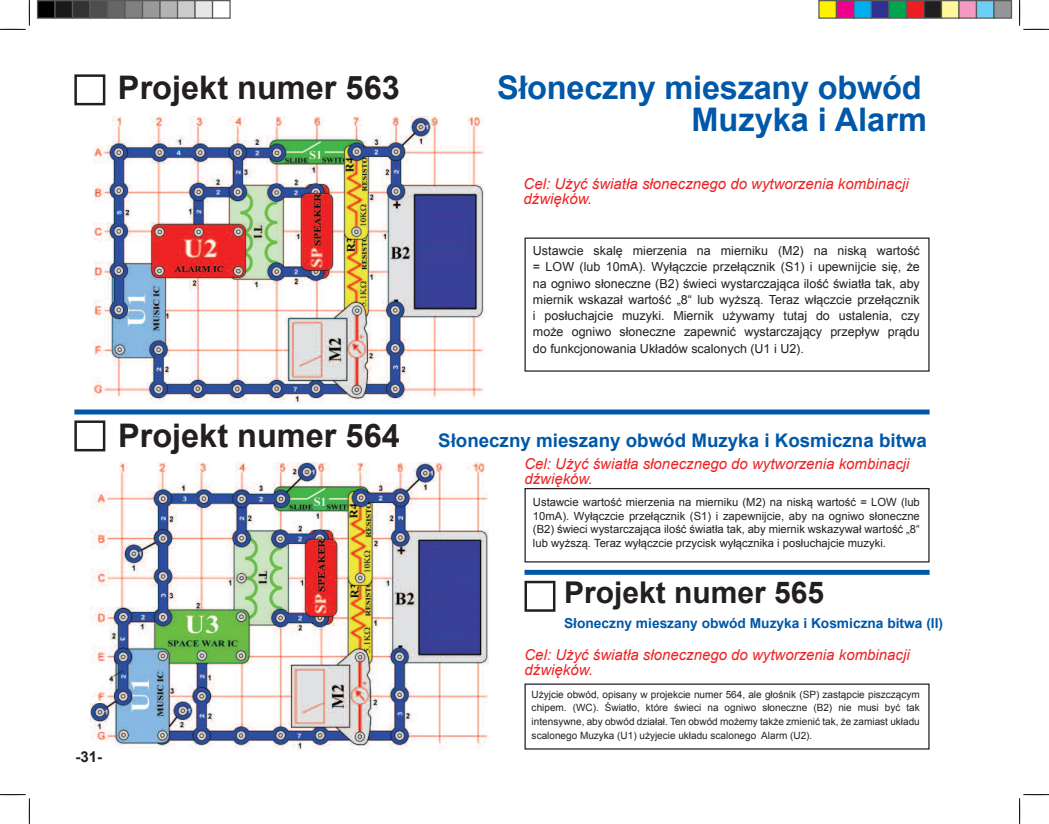
<style>
.page{position:relative;width:1049px;height:824px;background:#fff}
.page>*{position:absolute;margin:0;border:0;box-sizing:border-box;transform-origin:0 0}
.t1{font:700 32.5px/32.5px "Arial";letter-spacing:-.005em;color:#0157a8;text-align:right}
.t2{font:700 32.5px "Arial";color:#231f20}
.t3{font:700 30px "Arial";color:#231f20}
.t4{font:700 18.75px "Arial";color:#0157a8}
.t5{font:italic 15px/15px "Arial";color:#ec2224}
.t6{font:700 15px "Arial";color:#231f20}
.t7{font:700 13.75px "Arial";color:#0157a8}
.t8{font:12.5px/16.2px "Arial";color:#231f20;text-align:justify}
.t9{font:11.25px/13.8px "Arial";color:#231f20;text-align:justify}
.t10{font:10px/13.8px "Arial";color:#231f20;text-align:justify}
.s1{font-size:32.5px;color:#231f20}
</style>
<div class="page">
<div style="left:74px;top:409px;width:855px;height:5px;background:#0157a8"></div>
<div style="left:74px;top:74px;width:31px;height:31px;border:2px solid #231f20"></div>
<div style="left:74px;top:420px;width:31px;height:31px;border:2px solid #231f20"></div>
<div style="left:524px;top:488px;width:405px;height:74px;border:1px solid #231f20"></div>
<div style="left:524px;top:237px;width:405px;height:135px;border:1px solid #231f20"></div>
<div style="left:524px;top:683px;width:405px;height:66px;border:1px solid #231f20"></div>
<div style="left:524px;top:581px;width:31px;height:31px;border:2px solid #231f20"></div>
<div style="left:524px;top:570px;width:405px;height:5px;background:#0157a8"></div>
<img style="left:93px;top:117px;width:392px;height:286px">
<img style="left:91px;top:463px;width:397px;height:286px">
<svg style="left:0;top:0;width:30px;height:30px"></svg>
<svg style="left:0;top:794px;width:30px;height:30px"></svg>
<svg style="left:1019px;top:0;width:30px;height:30px"></svg>
<svg style="left:1019px;top:794px;width:30px;height:30px"></svg>
<div style="left:38px;top:1px;width:17px;height:17px;background:#000"></div>
<div style="left:37px;top:0;width:19px;height:19px;border:1px solid #595959"></div>
<div style="left:55px;top:1px;width:18px;height:17px;background:#1a1a1a"></div>
<div style="left:54px;top:0;width:19px;height:19px;border:1px solid #595959"></div>
<div style="left:73px;top:1px;width:17px;height:17px;background:#333"></div>
<div style="left:72px;top:0;width:19px;height:19px;border:1px solid #595959"></div>
<div style="left:90px;top:1px;width:18px;height:17px;background:#4d4d4d"></div>
<div style="left:89px;top:0;width:19px;height:19px;border:1px solid #595959"></div>
<div style="left:108px;top:1px;width:17px;height:17px;background:#666"></div>
<div style="left:107px;top:0;width:19px;height:19px;border:1px solid #595959"></div>
<div style="left:125px;top:1px;width:18px;height:17px;background:#808080"></div>
<div style="left:124px;top:0;width:19px;height:19px;border:1px solid #595959"></div>
<div style="left:143px;top:1px;width:17px;height:17px;background:#999"></div>
<div style="left:142px;top:0;width:19px;height:19px;border:1px solid #595959"></div>
<div style="left:160px;top:1px;width:18px;height:17px;background:#b3b3b3"></div>
<div style="left:159px;top:0;width:19px;height:19px;border:1px solid #595959"></div>
<div style="left:178px;top:1px;width:17px;height:17px;background:#ccc"></div>
<div style="left:177px;top:0;width:19px;height:19px;border:1px solid #595959"></div>
<div style="left:195px;top:1px;width:18px;height:17px;background:#e6e6e6"></div>
<div style="left:194px;top:0;width:19px;height:19px;border:1px solid #595959"></div>
<div style="left:212px;top:0;width:19px;height:19px;border:1px solid #595959"></div>
<div style="left:819px;top:1px;width:17px;height:17px;background:#fff101"></div>
<div style="left:818px;top:0;width:19px;height:19px;border:1px solid #595959"></div>
<div style="left:836px;top:1px;width:18px;height:17px;background:#ed028c"></div>
<div style="left:836px;top:0;width:18px;height:19px;border:1px solid #595959"></div>
<div style="left:854px;top:1px;width:17px;height:17px;background:#00aeef"></div>
<div style="left:853px;top:0;width:19px;height:19px;border:1px solid #595959"></div>
<div style="left:871px;top:1px;width:18px;height:17px;background:#2e3092"></div>
<div style="left:871px;top:0;width:18px;height:19px;border:1px solid #595959"></div>
<div style="left:889px;top:1px;width:17px;height:17px;background:#00a54f"></div>
<div style="left:888px;top:0;width:19px;height:19px;border:1px solid #595959"></div>
<div style="left:906px;top:1px;width:18px;height:17px;background:#ee1d23"></div>
<div style="left:906px;top:0;width:18px;height:19px;border:1px solid #595959"></div>
<div style="left:924px;top:1px;width:17px;height:17px;background:#231f20"></div>
<div style="left:923px;top:0;width:19px;height:19px;border:1px solid #595959"></div>
<div style="left:941px;top:1px;width:18px;height:17px;background:#fff79a"></div>
<div style="left:941px;top:0;width:18px;height:19px;border:1px solid #595959"></div>
<div style="left:959px;top:1px;width:17px;height:17px;background:#f499c2"></div>
<div style="left:958px;top:0;width:19px;height:19px;border:1px solid #595959"></div>
<div style="left:976px;top:1px;width:18px;height:17px;background:#6bcff6"></div>
<div style="left:976px;top:0;width:18px;height:19px;border:1px solid #595959"></div>
<div style="left:994px;top:1px;width:17px;height:17px;background:#939598"></div>
<div style="left:993px;top:0;width:19px;height:19px;border:1px solid #595959"></div>
<h1 class="t2" style="left:118px;top:66px;width:283px">Projekt numer 563</h1>
<h1 class="t1" style="left:497px;top:72px;width:431px">Słoneczny mieszany obwód<br>Muzyka i Alarm</h1>
<p class="t5" style="left:524px;top:177px;width:387px">Cel: Użyć światła słonecznego do wytworzenia kombinacji dźwięków.</p>
<p class="t8" style="left:533px;top:243px;width:388px">Ustawcie skalę mierzenia na mierniku (M2) na niską wartość = LOW (lub 10mA). Wyłączcie przełącznik (S1) i upewnijcie się, że na ogniwo słoneczne (B2) świeci wystarczająca ilość światła tak, aby miernik wskazał wartość „8“ lub wyższą. Teraz włączcie przełącznik i posłuchajcie muzyki. Miernik używamy tutaj do ustalenia, czy może ogniwo słoneczne zapewnić wystarczający przepływ prądu do funkcjonowania Układów scalonych (U1 i U2).</p>
<p class="t6" style="left:76px;top:747px;width:28px">-31-</p>
<h3 class="t4" style="left:118px;top:428px;width:810px"><span class="s1">Projekt numer 564</span> Słoneczny mieszany obwód Muzyka i Kosmiczna bitwa</h3>
<p class="t5" style="left:524px;top:456px;width:387px">Cel: Użyć światła słonecznego do wytworzenia kombinacji dźwięków.</p>
<p class="t9" style="left:533px;top:495px;width:388px">Ustawcie wartość mierzenia na mierniku (M2) na niską wartość = LOW (lub 10mA). Wyłączcie przełącznik (S1) i zapewnijcie, aby na ogniwo słoneczne (B2) świeci wystarczająca ilość światła tak, aby miernik wskazywał wartość „8“ lub wyższą. Teraz wyłączcie przycisk wyłącznika i posłuchajcie muzyki.</p>
<h2 class="t3" style="left:564px;top:572px;width:262px">Projekt numer 565</h2>
<p class="t7" style="left:564px;top:613px;width:380px">Słoneczny mieszany obwód Muzyka i Kosmiczna bitwa (II)</p>
<p class="t5" style="left:524px;top:647px;width:387px">Cel: Użyć światła słonecznego do wytworzenia kombinacji dźwięków.</p>
<p class="t10" style="left:532px;top:687px;width:390px">Użyjcie obwód, opisany w projekcie numer 564, ale głośnik (SP) zastąpcie piszczącym chipem. (WC). Światło, które świeci na ogniwo słoneczne (B2) nie musi być tak intensywne, aby obwód działał. Ten obwód możemy także zmienić tak, że zamiast układu scalonego Muzyka (U1) użyjecie układu scalonego Alarm (U2).</p>
</div>
